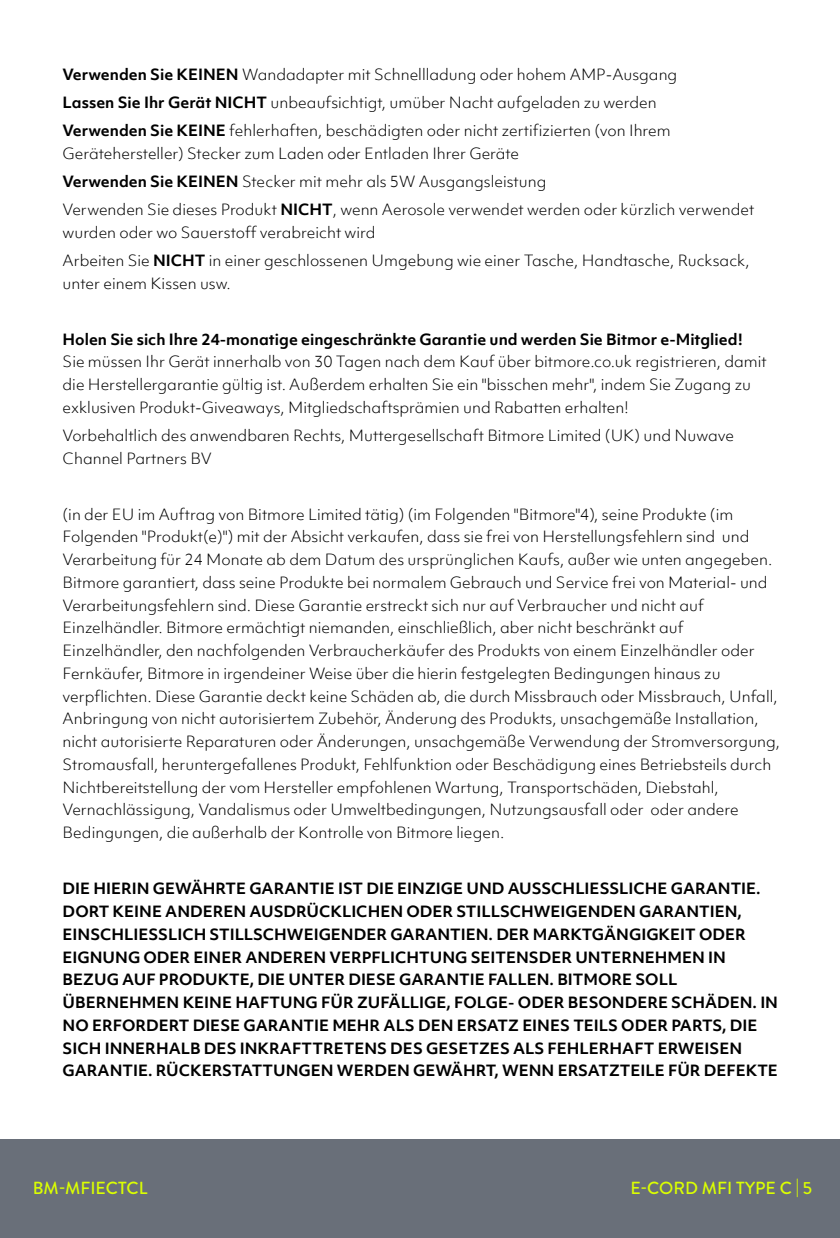
<style>
.page{position:relative;width:840px;height:1238px;background:#fff}
.page>*{position:absolute;margin:0;border:0;box-sizing:border-box;transform-origin:0 0}
.t1{font:500 17.5px "Brandon Grotesque";color:#dbff01}
.t2{font:300 14.88px/22.8px "Objektiv Mk 1";color:#000}
.t3{font:700 14.88px/22.8px "Objektiv Mk 1";color:#000}
.s1{font-weight:700}
</style>
<div class="page">
<div style="left:0;top:1139px;width:840px;height:98px;background:#696f79"></div>
<p class="t2" style="left:63px;top:61px;width:616px;line-height:28px"><span class="s1">Verwenden Sie KEINEN</span> Wandadapter mit Schnellladung oder hohem AMP-Ausgang<br><span class="s1">Lassen Sie Ihr Gerät NICHT</span> unbeaufsichtigt, umüber Nacht aufgeladen zu werden<br><span class="s1">Verwenden Sie KEINE</span> fehlerhaften, beschädigten oder nicht zertifizierten (von Ihrem</p>
<p class="t2" style="left:63px;top:139px;width:693px;line-height:28px">Gerätehersteller) Stecker zum Laden oder Entladen Ihrer Geräte<br><span class="s1">Verwenden Sie KEINEN</span> Stecker mit mehr als 5W Ausgangsleistung<br>Verwenden Sie dieses Produkt <span class="s1">NICHT</span>, wenn Aerosole verwendet werden oder kürzlich verwendet</p>
<p class="t2" style="left:63px;top:218px;width:689px;line-height:28px">wurden oder wo Sauerstoff verabreicht wird<br>Arbeiten Sie <span class="s1">NICHT</span> in einer geschlossenen Umgebung wie einer Tasche, Handtasche, Rucksack,</p>
<p class="t2" style="left:63px;top:271px;width:170px">unter einem Kissen usw.</p>
<p class="t3" style="left:63px;top:327px;width:682px">Holen Sie sich Ihre 24-monatige eingeschränkte Garantie und werden Sie Bitmor e-Mitglied!</p>
<p class="t2" style="left:63px;top:350px;width:706px">Sie müssen Ihr Gerät innerhalb von 30 Tagen nach dem Kauf über bitmore.co.uk registrieren, damit die Herstellergarantie gültig ist. Außerdem erhalten Sie ein "bisschen mehr", indem Sie Zugang zu exklusiven Produkt-Giveaways, Mitgliedschaftsprämien und Rabatten erhalten!</p>
<p class="t2" style="left:63px;top:424px;width:673px">Vorbehaltlich des anwendbaren Rechts, Muttergesellschaft Bitmore Limited (UK) und Nuwave<br>Channel Partners BV</p>
<p class="t2" style="left:63px;top:502px;width:719px">(in der EU im Auftrag von Bitmore Limited tätig) (im Folgenden "Bitmore"4), seine Produkte (im Folgenden "Produkt(e)") mit der Absicht verkaufen, dass sie frei von Herstellungsfehlern sind und Verarbeitung für 24 Monate ab dem Datum des ursprünglichen Kaufs, außer wie unten angegeben.<br>Bitmore garantiert, dass seine Produkte bei normalem Gebrauch und Service frei von Material- und Verarbeitungsfehlern sind. Diese Garantie erstreckt sich nur auf Verbraucher und nicht auf Einzelhändler. Bitmore ermächtigt niemanden, einschließlich, aber nicht beschränkt auf Einzelhändler, den nachfolgenden Verbraucherkäufer des Produkts von einem Einzelhändler oder Fernkäufer, Bitmore in irgendeiner Weise über die hierin festgelegten Bedingungen hinaus zu verpflichten. Diese Garantie deckt keine Schäden ab, die durch Missbrauch oder Missbrauch, Unfall, Anbringung von nicht autorisiertem Zubehör, Änderung des Produkts, unsachgemäße Installation, nicht autorisierte Reparaturen oder Änderungen, unsachgemäße Verwendung der Stromversorgung, Stromausfall, heruntergefallenes Produkt, Fehlfunktion oder Beschädigung eines Betriebsteils durch Nichtbereitstellung der vom Hersteller empfohlenen Wartung, Transportschäden, Diebstahl, Vernachlässigung, Vandalismus oder Umweltbedingungen, Nutzungsausfall oder oder andere Bedingungen, die außerhalb der Kontrolle von Bitmore liegen.</p>
<p class="t3" style="left:63px;top:877px;width:717px">DIE HIERIN GEWÄHRTE GARANTIE IST DIE EINZIGE UND AUSSCHLIESSLICHE GARANTIE.<br>DORT KEINE ANDEREN AUSDRÜCKLICHEN ODER STILLSCHWEIGENDEN GARANTIEN, EINSCHLIESSLICH STILLSCHWEIGENDER GARANTIEN. DER MARKTGÄNGIGKEIT ODER EIGNUNG ODER EINER ANDEREN VERPFLICHTUNG SEITENSDER UNTERNEHMEN IN BEZUG AUF PRODUKTE, DIE UNTER DIESE GARANTIE FALLEN. BITMORE SOLL ÜBERNEHMEN KEINE HAFTUNG FÜR ZUFÄLLIGE, FOLGE- ODER BESONDERE SCHÄDEN. IN NO ERFORDERT DIESE GARANTIE MEHR ALS DEN ERSATZ EINES TEILS ODER PARTS, DIE SICH INNERHALB DES INKRAFTTRETENS DES GESETZES ALS FEHLERHAFT ERWEISEN GARANTIE. RÜCKERSTATTUNGEN WERDEN GEWÄHRT, WENN ERSATZTEILE FÜR DEFEKTE</p>
<p class="t1" style="left:33px;top:1175px;width:116px">BM-MFIECTCL</p>
<p class="t1" style="left:631px;top:1175px;width:183px">E-CORD MFI TYPE C | 5</p>
</div>
